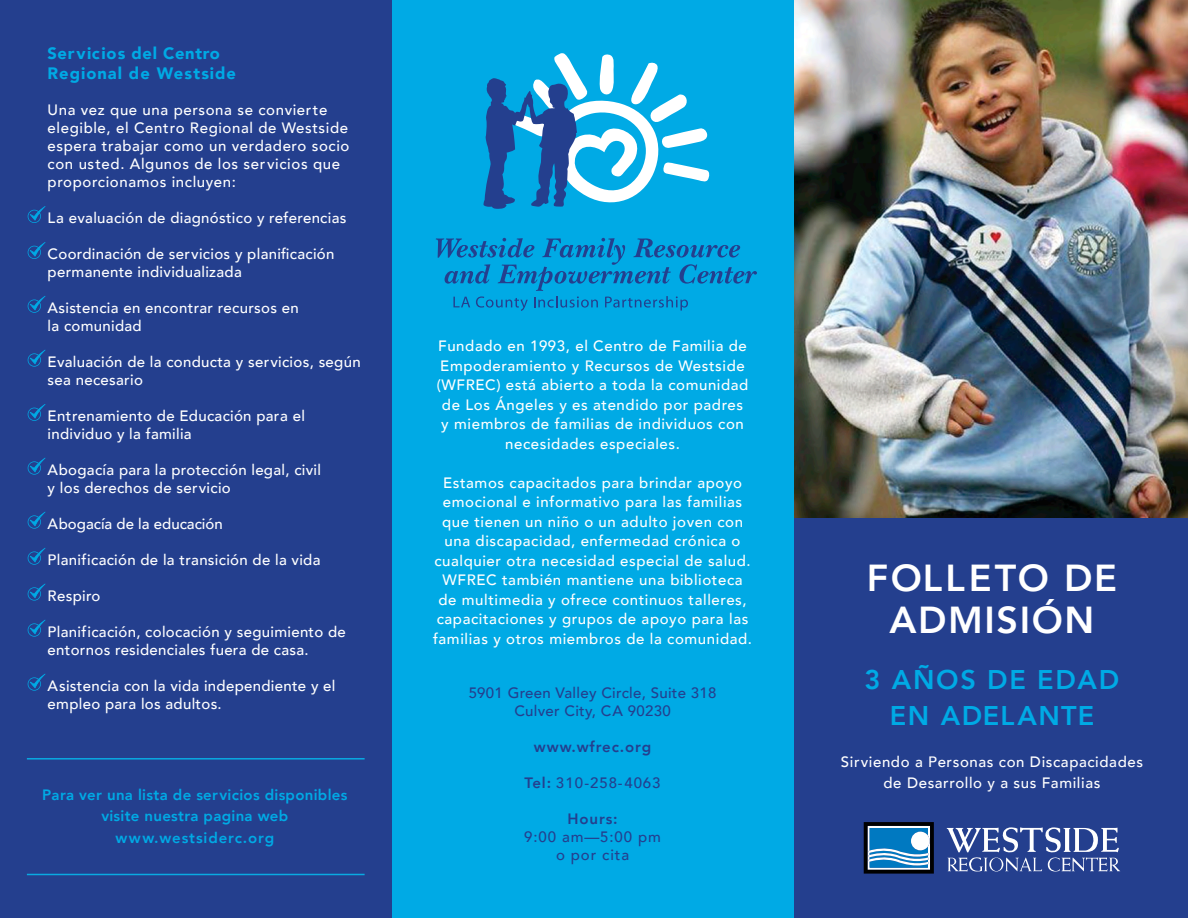
<style>
.page{position:relative;width:1188px;height:918px;background:#fff}
.page>*{position:absolute;margin:0;border:0;box-sizing:border-box;transform-origin:0 0}
.t1{font:800 37.5px/41.7px "Avenir";letter-spacing:.04em;color:#fff;text-align:center}
.t2{font:800 27px "Avenir";letter-spacing:.06em;color:#00aae5}
.t3{font:900 16.5px "Avenir";letter-spacing:.04em;color:#00aae5}
.t4{font:900 16.5px "Avenir";letter-spacing:.06em;color:#00aae5}
.t5{font:500 15px/19.5px "Avenir";letter-spacing:.04em;color:#fff;text-align:center}
.t6{font:500 15px/18px "Avenir";letter-spacing:.02em;color:#fff}
.t7{font:500 15px/18px "Avenir";letter-spacing:.02em;color:#243f8e;text-align:center}
.t8{font:800 15px/21px "Avenir";letter-spacing:.02em;color:#00aae5;text-align:center}
.t9{font:500 15px "Avenir";color:#fff}
.t10{font:800 15px "Avenir";letter-spacing:.06em;color:#243f8e}
.t11{font:800 15px "Avenir";letter-spacing:.06em;color:#00aae5}
.t12{font:500 15px "Avenir";letter-spacing:.06em;color:#243f8e}
.s1{font-weight:800}
</style>
<div class="page">
<img style="left:794px;top:0;width:394px;height:518px">
<div style="left:793px;top:518px;width:395px;height:400px;background:#243f8e"></div>
<div style="left:392px;top:0;width:402px;height:918px;background:#00aae5"></div>
<div style="left:0;top:0;width:392px;height:918px;background:#243f8e"></div>
<svg style="left:28px;top:458px;width:17px;height:17px"></svg>
<svg style="left:28px;top:242px;width:17px;height:17px"></svg>
<svg style="left:28px;top:296px;width:17px;height:17px"></svg>
<svg style="left:28px;top:350px;width:17px;height:17px"></svg>
<svg style="left:28px;top:404px;width:17px;height:17px"></svg>
<svg style="left:28px;top:512px;width:17px;height:17px"></svg>
<svg style="left:28px;top:548px;width:17px;height:17px"></svg>
<svg style="left:28px;top:584px;width:17px;height:17px"></svg>
<svg style="left:28px;top:620px;width:17px;height:17px"></svg>
<svg style="left:28px;top:206px;width:17px;height:17px"></svg>
<svg style="left:28px;top:674px;width:17px;height:17px"></svg>
<hr style="left:27px;top:758px;width:338px;height:2px;background:#09aae2">
<hr style="left:27px;top:874px;width:338px;height:1px;background:#09aae2">
<svg style="left:947px;top:827px;width:173px;height:45px"></svg>
<svg style="left:864px;top:822px;width:70px;height:52px;background:#4a80a2"></svg>
<svg style="left:436px;top:238px;width:321px;height:73px"></svg>
<svg style="left:483px;top:53px;width:227px;height:156px"></svg>
<p class="t3" style="left:48px;top:39px;width:174px">Servicios del Centro</p>
<p class="t4" style="left:48px;top:59px;width:190px">Regional de Westside</p>
<p class="t5" style="left:48px;top:100px;width:303px;line-height:18px;text-align:left">Una vez que una persona se convierte elegible, el Centro Regional de Westside espera trabajar como un verdadero socio con usted. Algunos de los servicios que proporcionamos incluyen:</p>
<p class="t6" style="left:48px;top:208px;width:300px">La evaluación de diagnóstico y referencias</p>
<p class="t6" style="left:48px;top:244px;width:288px">Coordinación de servicios y planificación permanente individualizada</p>
<p class="t6" style="left:48px;top:298px;width:253px">Asistencia en encontrar recursos en</p>
<p class="t6" style="left:48px;top:316px;width:96px">la comunidad</p>
<p class="t6" style="left:48px;top:352px;width:315px">Evaluación de la conducta y servicios, según</p>
<p class="t6" style="left:48px;top:370px;width:97px">sea necesario</p>
<p class="t6" style="left:48px;top:406px;width:259px">Entrenamiento de Educación para el individuo y la familia</p>
<p class="t6" style="left:48px;top:460px;width:275px">Abogacía para la protección legal, civil</p>
<p class="t6" style="left:48px;top:478px;width:185px">y los derechos de servicio</p>
<p class="t9" style="left:48px;top:510px;width:177px">Abogacía de la educación</p>
<p class="t6" style="left:48px;top:550px;width:274px">Planificación de la transición de la vida</p>
<p class="t6" style="left:48px;top:586px;width:54px">Respiro</p>
<p class="t6" style="left:48px;top:622px;width:300px">Planificación, colocación y seguimiento de entornos residenciales fuera de casa.</p>
<p class="t6" style="left:48px;top:676px;width:289px">Asistencia con la vida independiente y el empleo para los adultos.</p>
<p class="t8" style="left:42px;top:784px;width:307px">Para ver una lista de servicios disponibles visite nuestra pagina web</p>
<p class="t11" style="left:115px;top:826px;width:160px">www.westsiderc.org</p>
<p class="t5" style="left:437px;top:335px;width:313px">Fundado en 1993, el Centro de Familia de Empoderamiento y Recursos de Westside (WFREC) está abierto a toda la comunidad de Los Ángeles y es atendido por padres y miembros de familias de individuos con necesidades especiales.</p>
<p class="t5" style="left:433px;top:472px;width:321px">Estamos capacitados para brindar apoyo emocional e informativo para las familias que tienen un niño o un adulto joven con una discapacidad, enfermedad crónica o cualquier otra necesidad especial de salud.<br>WFREC también mantiene una biblioteca de multimedia y ofrece continuos talleres, capacitaciones y grupos de apoyo para las familias y otros miembros de la comunidad.</p>
<p class="t7" style="left:469px;top:683px;width:249px">5901 Green Valley Circle, Suite 318<br>Culver City, CA 90230</p>
<p class="t10" style="left:534px;top:735px;width:119px">www.wfrec.org</p>
<p class="t12" style="left:525px;top:769px;width:137px"><span class="s1">Tel:</span> 310-258-4063</p>
<p class="t10" style="left:567px;top:807px;width:52px">Hours:</p>
<p class="t7" style="left:524px;top:827px;width:138px">9:00 am—5:00 pm</p>
<p class="t7" style="left:556px;top:845px;width:75px">o por cita</p>
<p class="t1" style="left:867px;top:557px;width:252px">FOLLETO DE<br>ADMISIÓN</p>
<p class="t2" style="left:865px;top:659px;width:256px">3 AÑOS DE EDAD</p>
<p class="t2" style="left:890px;top:694px;width:206px">EN ADELANTE</p>
<p class="t5" style="left:841px;top:750px;width:304px;line-height:21px">Sirviendo a Personas con Discapacidades de Desarrollo y a sus Familias</p>
</div>
